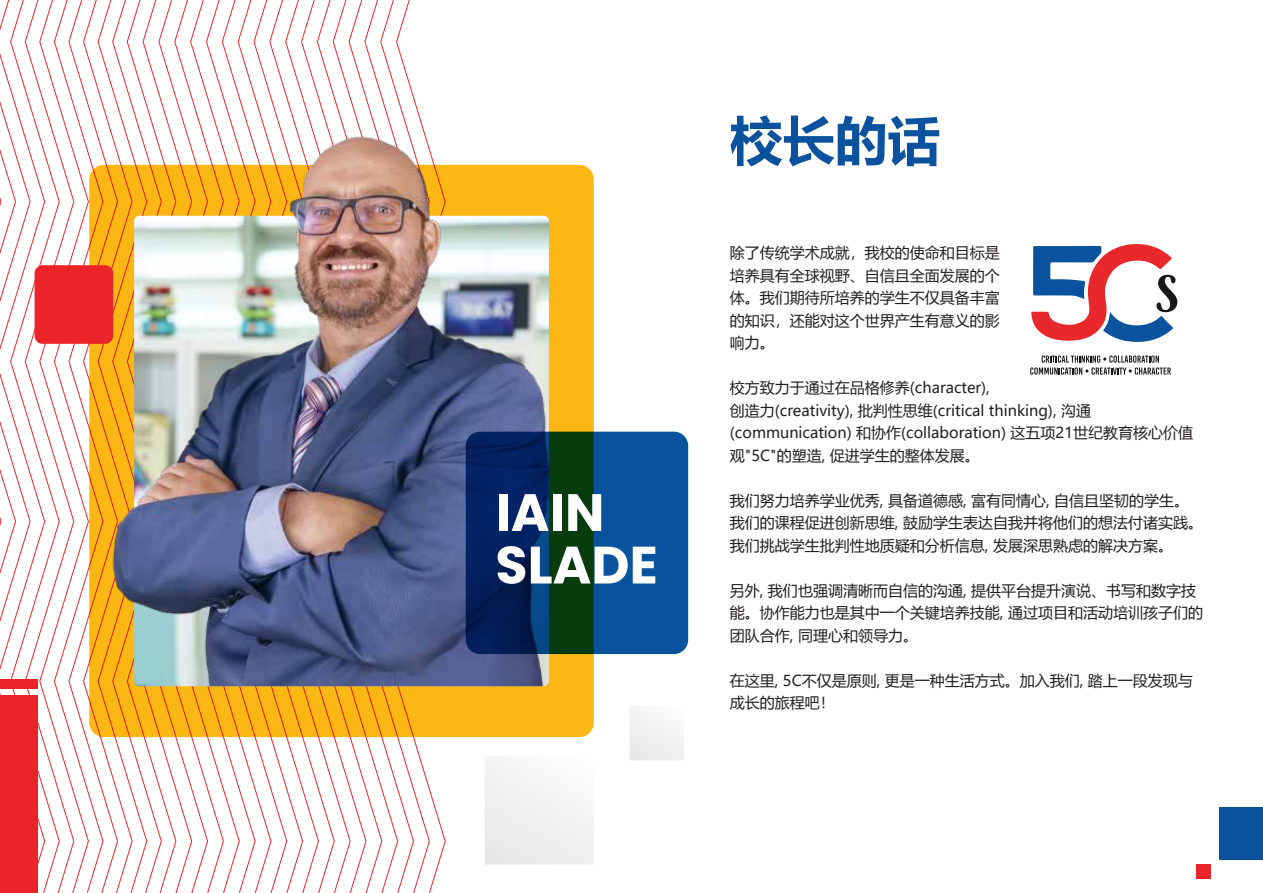
<style>
.page{position:relative;width:1263px;height:893px;background:#fff}
.page>*{position:absolute;margin:0;border:0;box-sizing:border-box;transform-origin:0 0}
.t1{font:700 52.5px/52.5px "Poppins";color:#fff}
.t2{font:700 52.5px "Microsoft Ya Hei";color:#0a529e}
.t3{font:15px/22.5px "Microsoft Ya Hei";color:#231f20}
</style>
<div class="page">
<svg style="left:0;top:0;width:445px;height:893px"></svg>
<div style="left:89px;top:165px;width:505px;height:572px;background:#fcb715;border-radius:15px"></div>
<div style="left:1219px;top:808px;width:44px;height:52px;background:#0a529e"></div>
<div style="left:1196px;top:865px;width:15px;height:14px;background:#eb242a"></div>
<div style="left:0;top:695px;width:38px;height:198px;background:#eb242a"></div>
<div style="left:0;top:679px;width:38px;height:10px;background:#eb242a"></div>
<img style="left:107px;top:91px;width:457px;height:595px">
<svg style="left:466px;top:432px;width:222px;height:222px;background:#063b67"></svg>
<div style="left:35px;top:265px;width:78px;height:79px;background:#eb242a;border-radius:8px"></div>
<svg style="left:485px;top:759px;width:109px;height:106px"></svg>
<svg style="left:629px;top:708px;width:55px;height:52px"></svg>
<svg style="left:1031px;top:244px;width:146px;height:98px"></svg>
<svg style="left:1030px;top:355px;width:141px;height:20px"></svg>
<h1 class="t1" style="left:495px;top:487px;width:164px">IAIN<br>SLADE</h1>
<h1 class="t2" style="left:730px;top:104px;width:211px">校长的话</h1>
<p class="t3" style="left:730px;top:241px;width:272px;text-align:justify">除了传统学术成就，我校的使命和目标是培养具有全球视野、自信且全面发展的个体。我们期待所培养的学生不仅具备丰富的知识，还能对这个世界产生有意义的影响力。</p>
<p class="t3" style="left:730px;top:376px;width:465px">校方致力于通过在品格修养(character),<br>创造力(creativity), 批判性思维(critical thinking), 沟通(communication) 和协作(collaboration) 这五项21世纪教育核心价值观"5C"的塑造, 促进学生的整体发展。</p>
<p class="t3" style="left:730px;top:489px;width:475px">我们努力培养学业优秀, 具备道德感, 富有同情心, 自信且坚韧的学生。我们的课程促进创新思维, 鼓励学生表达自我并将他们的想法付诸实践。我们挑战学生批判性地质疑和分析信息, 发展深思熟虑的解决方案。</p>
<p class="t3" style="left:730px;top:579px;width:475px">另外, 我们也强调清晰而自信的沟通, 提供平台提升演说、书写和数字技能。协作能力也是其中一个关键培养技能, 通过项目和活动培训孩子们的团队合作, 同理心和领导力。</p>
<p class="t3" style="left:730px;top:669px;width:464px">在这里, 5C不仅是原则, 更是一种生活方式。加入我们, 踏上一段发现与成长的旅程吧！</p>
</div>
